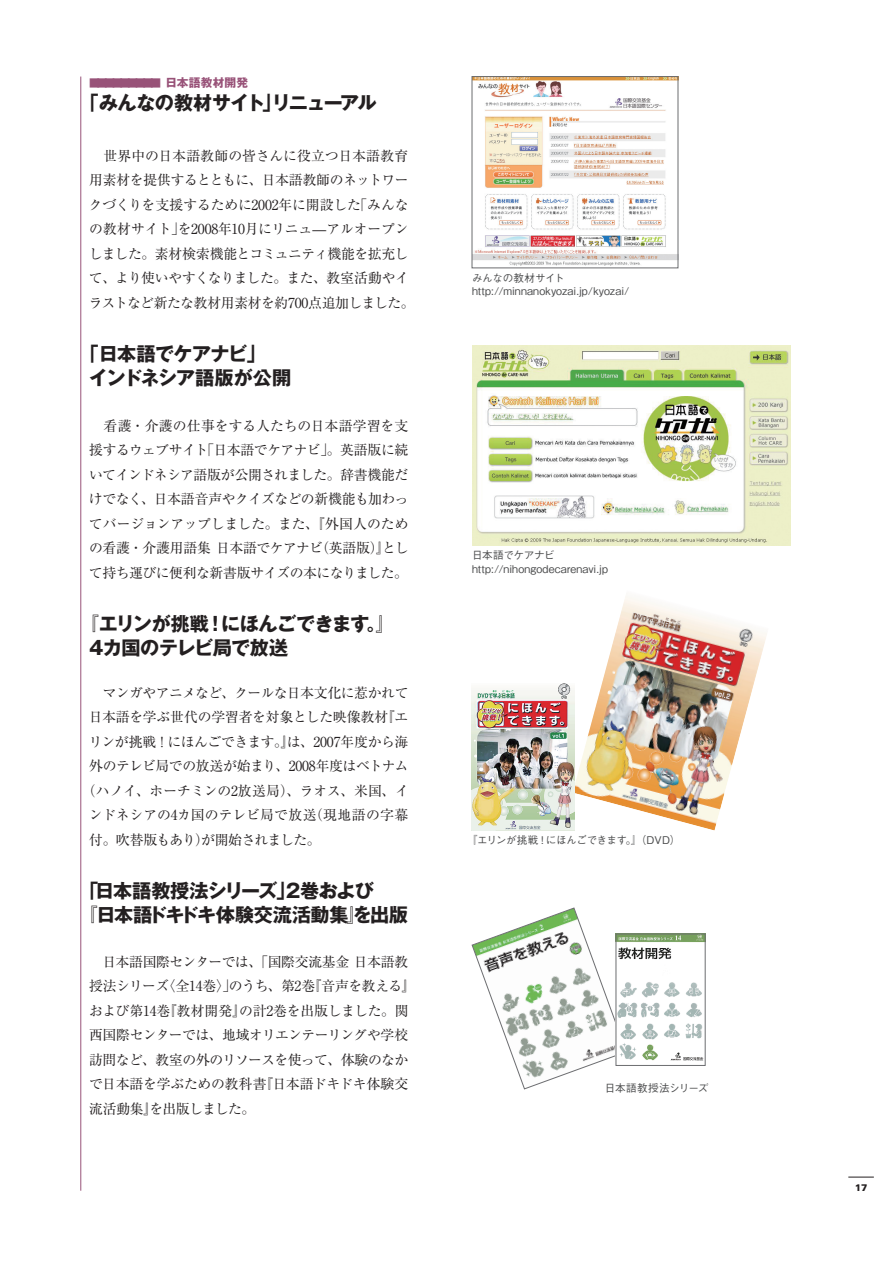
<style>
.page{position:relative;width:893px;height:1263px;background:#fff}
.page>*{position:absolute;margin:0;border:0;box-sizing:border-box;transform-origin:0 0}
.t1{font:700 19.2px/23.4px "Gothic MB101 Pro";letter-spacing:-.035em;color:#231f20}
.t2{font:13.8px/24.5px "Ryumin Pro";letter-spacing:-.025em;color:#231f20}
.t3{font:13.8px "Ryumin Pro";letter-spacing:-.005em;color:#231f20}
.t4{font:13.8px "Ryumin Pro";letter-spacing:-.045em;color:#231f20}
.t5{font:13.8px "Ryumin Pro";letter-spacing:.005em;color:#231f20}
.t6{font:500 10.65px/13.8px "Gothic BBB Pro";letter-spacing:.005em;color:#4b4c4d}
.t7{font:500 10.65px "Gothic BBB Pro";letter-spacing:-.04em;color:#4b4c4d}
.t8{font:700 10.65px "Gothic MB101 Pro";color:#985278}
.t9{font:500 10.65px "Gothic BBB Pro";letter-spacing:-.03em;color:#4b4c4d}
.t10{font:900 9.6px "Zurich BT";color:#231f20}
.s1{font-size:11.7px}
</style>
<div class="page">
<svg style="left:848px;top:1177px;width:26px;height:1px"></svg>
<hr style="left:81px;top:77px;width:1px;height:1114px;background:#985278">
<img style="left:474px;top:78px;width:202px;height:188px">
<div style="left:472px;top:76px;width:206px;height:192px;border:1px solid #6c6d70"></div>
<img style="left:472px;top:345px;width:319px;height:200px">
<svg style="left:472px;top:908px;width:155px;height:181px"></svg>
<img style="left:618px;top:936px;width:85px;height:127px">
<div style="left:616px;top:934px;width:89px;height:131px;border:1px solid #6c6d70"></div>
<img style="left:574px;top:596px;width:193px;height:234px">
<img style="left:471px;top:684px;width:103px;height:146px">
<p class="t8" style="left:89px;top:74px;width:160px">■■■■■■■■■　<span class="s1">日本語教材開発</span></p>
<h1 class="t1" style="left:80px;top:89px;width:298px">「みんなの教材サイト」リニューアル</h1>
<p class="t2" style="left:89px;top:143px;width:327px">　世界中の日本語教師の皆さんに役立つ日本語教育用素材を提供するとともに、日本語教師のネットワークづくりを支援するために2002年に開設した「みんなの教材サイト」を2008年10月にリニュ—アルオープンしました。素材検索機能とコミュニティ機能を拡充して、より使いやすくなりました。また、教室活動やイラストなど新たな教材用素材を約700点追加しました。</p>
<h1 class="t1" style="left:89px;top:340px;width:203px;text-indent:-10px">「日本語でケアナビ」<br>インドネシア語版が公開</h1>
<p class="t2" style="left:89px;top:413px;width:321px;text-align:justify">　看護・介護の仕事をする人たちの日本語学習を支援するウェブサイト「日本語でケアナビ」。英語版に続いてインドネシア語版が公開されました。辞書機能だけでなく、日本語音声やクイズなどの新機能も加わってバージョンアップしました。また、『外国人のための看護・介護用語集日本語でケアナビ（英語版）』として持ち運びに便利な新書版サイズの本になりました。</p>
<h1 class="t1" style="left:89px;top:610px;width:307px;text-indent:-10px">『エリンが挑戦！にほんごできます。』<br>4カ国のテレビ局で放送</h1>
<p class="t4" style="left:89px;top:682px;width:321px">　マンガやアニメなど、クールな日本文化に惹かれて</p>
<p class="t2" style="left:89px;top:704px;width:321px">日本語を学ぶ世代の学習者を対象とした映像教材『エ</p>
<p class="t2" style="left:89px;top:728px;width:321px">リンが挑戦！にほんごできます。』は、2007年度から海</p>
<p class="t2" style="left:89px;top:753px;width:321px">外のテレビ局での放送が始まり、2008年度はベトナム</p>
<p class="t3" style="left:82px;top:780px;width:329px">（ハノイ、ホーチミンの2放送局）、ラオス、米国、イ</p>
<p class="t5" style="left:89px;top:804px;width:321px">ンドネシアの4カ国のテレビ局で放送（現地語の字幕</p>
<p class="t2" style="left:89px;top:826px;width:233px">付。吹替版もあり）が開始されました。</p>
<h1 class="t1" style="left:79px;top:877px;width:331px">「日本語教授法シリーズ」2巻および<br>『日本語ドキドキ体験交流活動集』を出版</h1>
<p class="t2" style="left:89px;top:948px;width:328px">　日本語国際センターでは、「国際交流基金日本語教授法シリーズ〈全14巻〉」のうち、第2巻『音声を教える』および第14巻『教材開発』の計2巻を出版しました。関西国際センターでは、地域オリエンテーリングや学校訪問など、教室の外のリソースを使って、体験のなかで日本語を学ぶための教科書『日本語ドキドキ体験交流活動集』を出版しました。</p>
<p class="t6" style="left:472px;top:269px;width:159px">みんなの教材サイトhttp://minnanokyozai.jp/kyozai/</p>
<p class="t6" style="left:472px;top:547px;width:138px">日本語でケアナビhttp://nihongodecarenavi.jp</p>
<p class="t7" style="left:467px;top:831px;width:215px">『エリンが挑戦！にほんごできます。』（DVD）</p>
<p class="t9" style="left:605px;top:1079px;width:105px">日本語教授法シリーズ</p>
<p class="t10" style="left:855px;top:1182px;width:13px">17</p>
</div>
